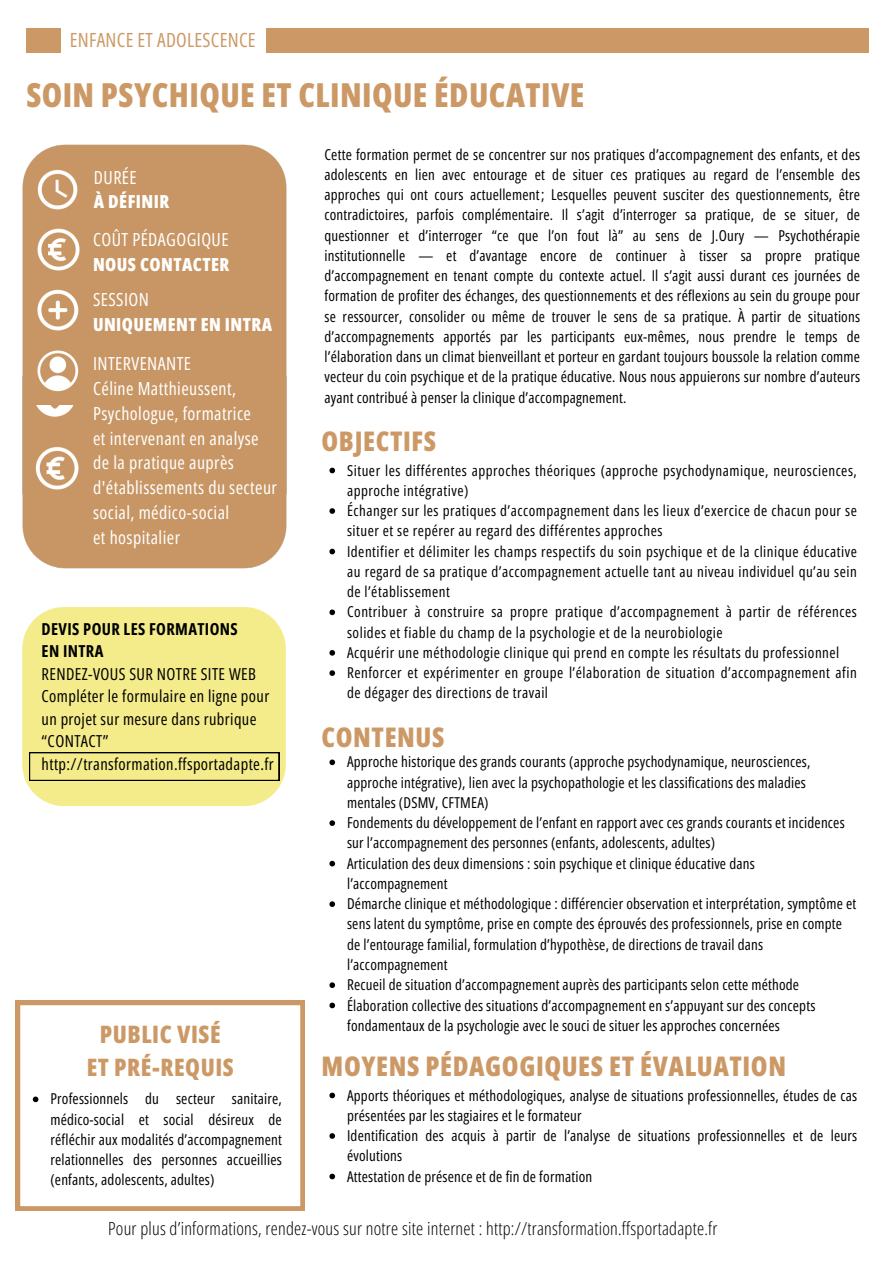
<style>
.page{position:relative;width:894px;height:1264px;background:#fff}
.page>*{position:absolute;margin:0;border:0;box-sizing:border-box;transform-origin:0 0}
.t1{font:800 33px "Open Sans Condensed";letter-spacing:.015em;color:#c96}
.t2{font:800 27px "Open Sans Condensed";letter-spacing:.025em;color:#c96}
.t3{font:800 24px "Open Sans Condensed";letter-spacing:.025em;color:#c96}
.t4{font:19.5px "Open Sans Condensed";letter-spacing:.015em;color:#c96}
.t5{font:18px/24.8px "Open Sans Condensed";letter-spacing:.025em;color:#fff}
.t6{font:300 18px "Open Sans Condensed";letter-spacing:.015em;color:#000}
.t7{font:800 18px/24.8px "Open Sans Condensed";letter-spacing:.025em;color:#fff}
.t8{font:16.5px "Open Sans Condensed";letter-spacing:.025em;color:#000}
.t9{font:700 16.5px "Open Sans Condensed";letter-spacing:.025em;color:#000}
.t10{font:15px/20.2px "Open Sans Condensed";letter-spacing:.015em;color:#000}
.t11{font:15px/20.2px "Open Sans Condensed";letter-spacing:.035em;color:#000}
.s1{font-weight:400}
.s2{font-weight:800}
</style>
<div class="page">
<div style="left:26px;top:29px;width:35px;height:24px;background:#c96"></div>
<svg style="left:16px;top:1000px;width:289px;height:210px"></svg>
<svg style="left:329px;top:467px;width:6px;height:6px"></svg>
<svg style="left:329px;top:508px;width:6px;height:6px"></svg>
<svg style="left:329px;top:548px;width:6px;height:6px"></svg>
<svg style="left:329px;top:609px;width:6px;height:6px"></svg>
<svg style="left:329px;top:650px;width:6px;height:5px"></svg>
<svg style="left:329px;top:670px;width:6px;height:6px"></svg>
<svg style="left:33px;top:1096px;width:5px;height:6px"></svg>
<svg style="left:329px;top:1092px;width:6px;height:6px"></svg>
<svg style="left:329px;top:1133px;width:6px;height:5px"></svg>
<svg style="left:329px;top:1173px;width:6px;height:6px"></svg>
<svg style="left:329px;top:759px;width:6px;height:6px"></svg>
<svg style="left:329px;top:820px;width:6px;height:6px"></svg>
<svg style="left:329px;top:860px;width:6px;height:6px"></svg>
<svg style="left:329px;top:901px;width:6px;height:6px"></svg>
<svg style="left:329px;top:982px;width:6px;height:6px"></svg>
<svg style="left:329px;top:1002px;width:6px;height:6px"></svg>
<div style="left:22px;top:493px;width:265px;height:76px;background:#c89664"></div>
<div style="left:22px;top:144px;width:265px;height:349px;background:#c89664"></div>
<div style="left:267px;top:28px;width:601px;height:25px;background:#c96"></div>
<img style="left:33px;top:163px;width:47px;height:64px">
<svg style="left:22px;top:607px;width:264px;height:199px;background:#f2ea8e"></svg>
<svg style="left:29px;top:752px;width:250px;height:28px;background:#e4db81"></svg>
<img style="left:34px;top:218px;width:48px;height:122px">
<img style="left:34px;top:340px;width:48px;height:64px">
<h4 class="t4" style="left:70px;top:26px;width:187px">ENFANCE ET ADOLESCENCE</h4>
<h1 class="t1" style="left:26px;top:72px;width:559px">SOIN PSYCHIQUE ET CLINIQUE ÉDUCATIVE</h1>
<p class="t7" style="left:94px;top:164px;width:77px"><span class="s1">DURÉE<br></span>À DÉFINIR</p>
<p class="t5" style="left:93px;top:227px;width:138px">COÛT PÉDAGOGIQUE<br><span class="s2">NOUS CONTACTER</span></p>
<p class="t7" style="left:93px;top:287px;width:180px"><span class="s1">SESSION<br></span>UNIQUEMENT EN INTRA</p>
<p class="t5" style="left:93px;top:351px;width:185px">INTERVENANTE<br>Céline Matthieussent,<br>Psychologue, formatrice<br>et intervenant en analyse de la pratique auprès d'établissements du secteur social, médico-social<br>et hospitalier</p>
<h2 class="t9" style="left:42px;top:617px;width:197px">DEVIS POUR LES FORMATIONS</h2>
<p class="t9" style="left:42px;top:639px;width:63px">EN INTRA</p>
<p class="t8" style="left:42px;top:662px;width:216px">RENDEZ-VOUS SUR NOTRE SITE WEB</p>
<p class="t8" style="left:42px;top:684px;width:229px">Compléter le formulaire en ligne pour</p>
<p class="t8" style="left:42px;top:707px;width:216px">un projet sur mesure dans rubrique</p>
<p class="t8" style="left:42px;top:729px;width:68px">“CONTACT”</p>
<p class="t8" style="left:42px;top:752px;width:234px">http://transformation.ffsportadapte.fr</p>
<p class="t3" style="left:100px;top:1017px;width:122px">PUBLIC VISÉ</p>
<p class="t3" style="left:87px;top:1049px;width:149px">ET PRÉ-REQUIS</p>
<p class="t10" style="left:324px;top:143px;width:537px;text-align:justify">Cette formation permet de se concentrer sur nos pratiques d’accompagnement des enfants, et des adolescents en lien avec entourage et de situer ces pratiques au regard de l’ensemble des approches qui ont cours actuellement; Lesquelles peuvent susciter des questionnements, être contradictoires, parfois complémentaire. Il s’agit d’interroger sa pratique, de se situer, de questionner et d’interroger “ce que l’on fout là” au sens de J.Oury — Psychothérapie institutionnelle — et d’avantage encore de continuer à tisser sa propre pratique d’accompagnement en tenant compte du contexte actuel. Il s’agit aussi durant ces journées de formation de profiter des échanges, des questionnements et des réflexions au sein du groupe pour se ressourcer, consolider ou même de trouver le sens de sa pratique. À partir de situations d’accompagnements apportés par les participants eux-mêmes, nous prendre le temps de l’élaboration dans un climat bienveillant et porteur en gardant toujours boussole la relation comme vecteur du coin psychique et de la pratique éducative. Nous nous appuierons sur nombre d’auteurs ayant contribué à penser la clinique d’accompagnement.</p>
<h3 class="t2" style="left:321px;top:422px;width:116px">OBJECTIFS</h3>
<p class="t11" style="left:347px;top:459px;width:511px">Situer les différentes approches théoriques (approche psychodynamique, neurosciences, approche intégrative)</p>
<p class="t11" style="left:347px;top:500px;width:511px">Échanger sur les pratiques d’accompagnement dans les lieux d’exercice de chacun pour se situer et se repérer au regard des différentes approches</p>
<p class="t10" style="left:347px;top:540px;width:511px;text-align:justify">Identifier et délimiter les champs respectifs du soin psychique et de la clinique éducative au regard de sa pratique d’accompagnement actuelle tant au niveau individuel qu’au sein de l’établissement</p>
<p class="t11" style="left:347px;top:601px;width:511px">Contribuer à construire sa propre pratique d’accompagnement à partir de références solides et fiable du champ de la psychologie et de la neurobiologie</p>
<p class="t11" style="left:347px;top:642px;width:493px">Acquérir une méthodologie clinique qui prend en compte les résultats du professionnel</p>
<h4 class="t11" style="left:347px;top:662px;width:511px">Renforcer et expérimenter en groupe l’élaboration de situation d’accompagnement afin de dégager des directions de travail</h4>
<p class="t2" style="left:321px;top:717px;width:124px">CONTENUS</p>
<p class="t10" style="left:347px;top:751px;width:464px">Approche historique des grands courants (approche psychodynamique, neurosciences, approche intégrative), lien avec la psychopathologie et les classifications des maladies mentales (DSMV, CFTMEA)</p>
<p class="t10" style="left:347px;top:812px;width:499px">Fondements du développement de l’enfant en rapport avec ces grands courants et incidences sur l’accompagnement des personnes (enfants, adolescents, adultes)</p>
<p class="t10" style="left:347px;top:852px;width:409px">Articulation des deux dimensions : soin psychique et clinique éducative dans l’accompagnement</p>
<p class="t10" style="left:347px;top:893px;width:510px">Démarche clinique et méthodologique : différencier observation et interprétation, symptôme et sens latent du symptôme, prise en compte des éprouvés des professionnels, prise en compte de l’entourage familial, formulation d’hypothèse, de directions de travail dans l’accompagnement</p>
<p class="t10" style="left:347px;top:974px;width:453px">Recueil de situation d’accompagnement auprès des participants selon cette méthode</p>
<p class="t10" style="left:347px;top:994px;width:469px">Élaboration collective des situations d’accompagnement en s’appuyant sur des concepts fondamentaux de la psychologie avec le souci de situer les approches concernées</p>
<p class="t2" style="left:321px;top:1047px;width:466px">MOYENS PÉDAGOGIQUES ET ÉVALUATION</p>
<h4 class="t10" style="left:50px;top:1088px;width:233px;text-align:justify">Professionnels du secteur sanitaire, médico-social et social désireux de réfléchir aux modalités d’accompagnement relationnelles des personnes accueillies (enfants, adolescents, adultes)</h4>
<h4 class="t10" style="left:347px;top:1084px;width:511px">Apports théoriques et méthodologiques, analyse de situations professionnelles, études de cas présentées par les stagiaires et le formateur</h4>
<h5 class="t10" style="left:347px;top:1125px;width:511px">Identification des acquis à partir de l’analyse de situations professionnelles et de leurs évolutions</h5>
<p class="t10" style="left:347px;top:1165px;width:246px">Attestation de présence et de fin de formation</p>
<h2 class="t6" style="left:108px;top:1215px;width:610px">Pour plus d’informations, rendez-vous sur notre site internet : http://transformation.ffsportadapte.fr</h2>
</div>
